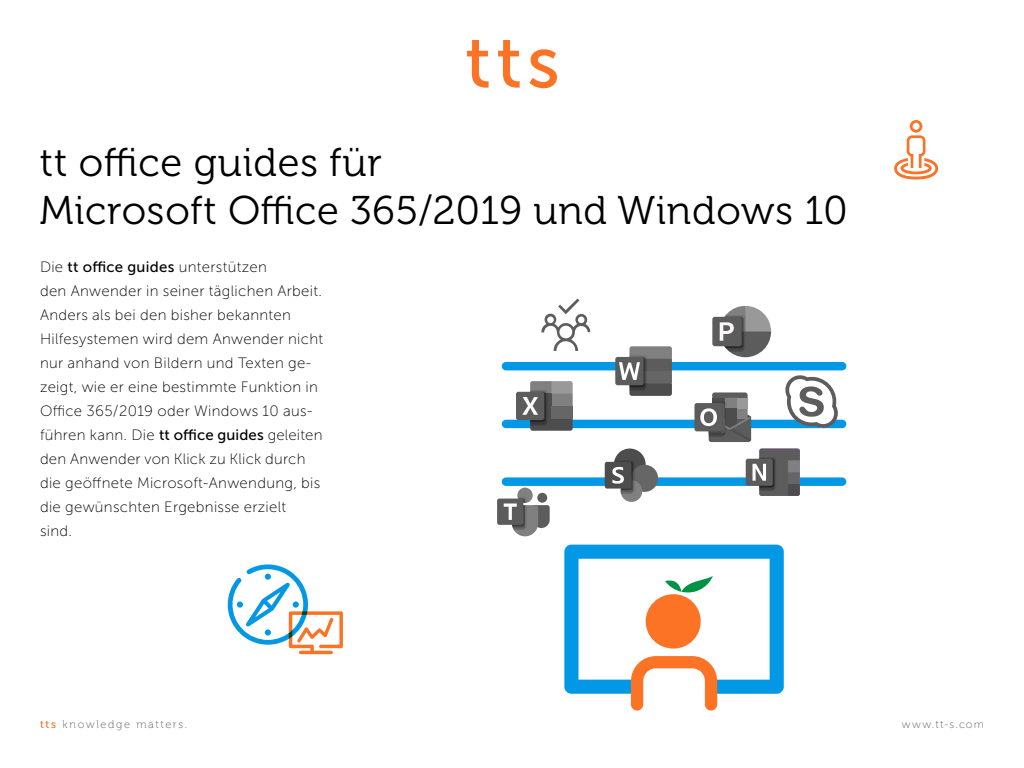
<style>
.page{position:relative;width:1024px;height:768px;background:#fff}
.page>*{position:absolute;margin:0;border:0;box-sizing:border-box;transform-origin:0 0}
.t1{font:40px/48px "Museo 300";letter-spacing:.02em;color:#000}
.t2{font:15px/24px "Museo Sans 100";letter-spacing:.02em;color:#000}
.t3{font:11px "Museo 100";letter-spacing:.145em;color:#5d5d5d}
.t4{font:11px "Museo Sans 100";letter-spacing:.115em;color:#5d5d5d}
.s1{font-family:"Museo Sans 500"}
.s2{font-family:"Museo 500";color:#fd7326}
</style>
<div class="page">
<svg style="left:894px;top:120px;width:44px;height:60px"></svg>
<svg style="left:228px;top:564px;width:115px;height:90px"></svg>
<svg style="left:467px;top:40px;width:22px;height:48px"></svg>
<svg style="left:498px;top:40px;width:22px;height:48px"></svg>
<svg style="left:529px;top:49px;width:28px;height:39px"></svg>
<div style="left:506px;top:477px;width:336px;height:9px;background:#0398e6"></div>
<div style="left:506px;top:420px;width:336px;height:8px;background:#0398e6"></div>
<div style="left:506px;top:362px;width:336px;height:8px;background:#0398e6"></div>
<svg style="left:785px;top:375px;width:54px;height:54px"></svg>
<svg style="left:541px;top:298px;width:49px;height:53px"></svg>
<svg style="left:564px;top:545px;width:220px;height:160px"></svg>
<svg style="left:631px;top:656px;width:86px;height:55px"></svg>
<div style="left:712px;top:317px;width:30px;height:29px;background:#5c5c5c;border-radius:2px"></div>
<svg style="left:720px;top:306px;width:51px;height:51px"></svg>
<div style="left:615px;top:357px;width:29px;height:28px;background:#5c5c5c;border-radius:2px"></div>
<svg style="left:619px;top:346px;width:53px;height:50px"></svg>
<svg style="left:694px;top:392px;width:57px;height:50px"></svg>
<svg style="left:516px;top:381px;width:57px;height:50px"></svg>
<div style="left:614px;top:449px;width:32px;height:31px;background:#4d4d4d;border-radius:50%"></div>
<div style="left:631px;top:465px;width:27px;height:27px;background:#666;border-radius:50%"></div>
<div style="left:621px;top:480px;width:21px;height:22px;background:#808080;border-radius:50%"></div>
<div style="left:605px;top:462px;width:26px;height:27px;background:#4d4d4d;border-radius:2px"></div>
<svg style="left:612px;top:460px;width:23px;height:34px"></svg>
<div style="left:517px;top:488px;width:16px;height:15px;background:#808080;border-radius:50%"></div>
<div style="left:537px;top:492px;width:11px;height:12px;background:#5c5c5c;border-radius:50%"></div>
<div style="left:536px;top:491px;width:13px;height:13px;border:2px solid #fff;border-radius:50%"></div>
<div style="left:497px;top:499px;width:26px;height:26px;background:#5c5c5c;border-radius:2px"></div>
<svg style="left:504px;top:497px;width:46px;height:39px"></svg>
<div style="left:746px;top:459px;width:27px;height:27px;background:#5c5c5c;border-radius:2px"></div>
<svg style="left:753px;top:449px;width:47px;height:47px"></svg>
<h1 class="t1" style="left:40px;top:139px;width:809px">tt office guides für<br>Microsoft Office 365/2019 und Windows 10</h1>
<p class="t2" style="left:40px;top:255px;width:285px">Die <span class="s1">tt office guides</span> unterstützen<br>den Anwender in seiner täglichen Arbeit.<br>Anders als bei den bisher bekannten Hilfesystemen wird dem Anwender nicht nur anhand von Bildern und Texten ge&shy;zeigt, wie er eine bestimmte Funktion in Office 365/2019 oder Windows 10 aus&shy;führen kann. Die <span class="s1">tt office guides</span> geleiten den Anwender von Klick zu Klick durch die geöffnete Microsoft-Anwendung, bis die gewünschten Ergebnisse erzielt<br>sind.</p>
<p class="t3" style="left:40px;top:718px;width:148px"><span class="s2">tts</span> knowledge matters.</p>
<p class="t4" style="left:902px;top:718px;width:84px">www.tt-s.com</p>
</div>
